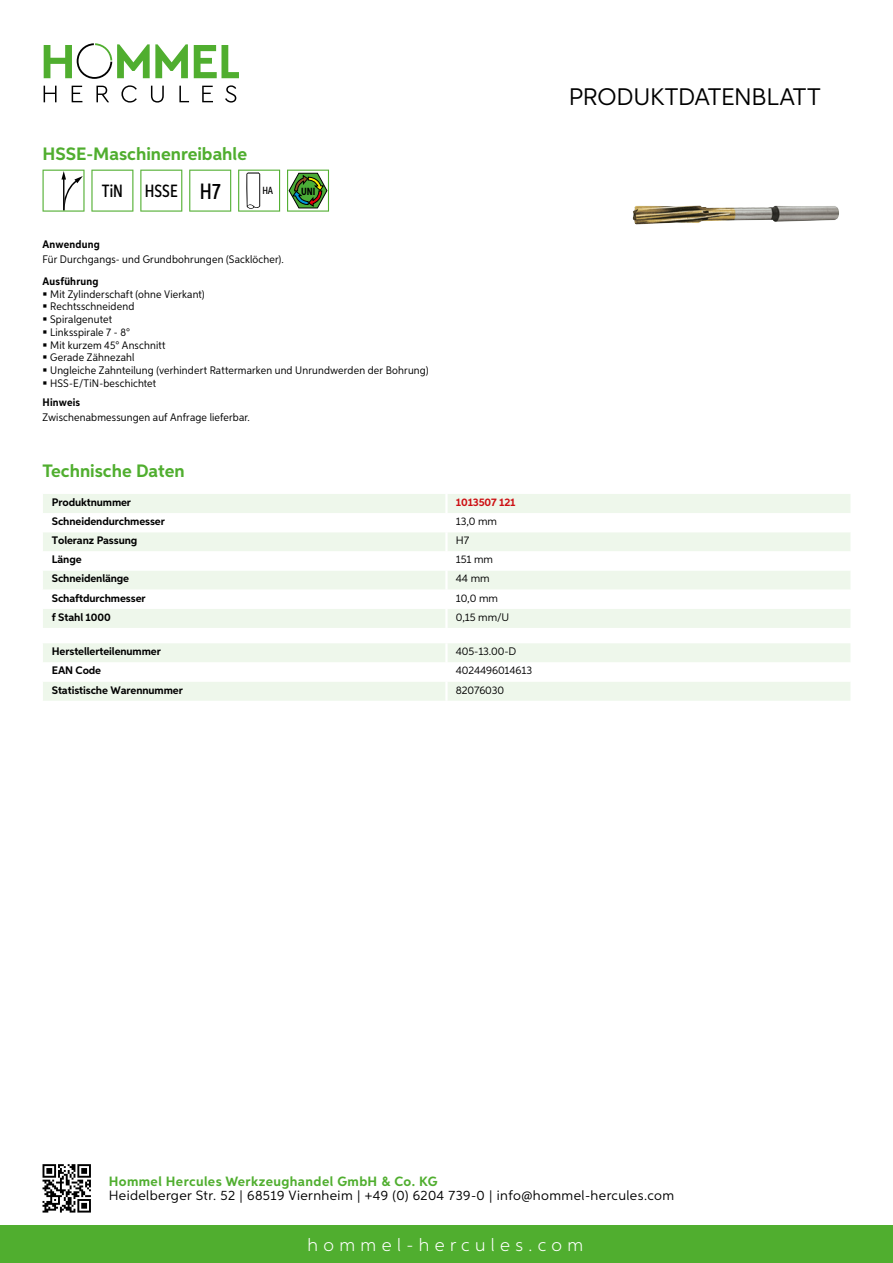
<style>
.page{position:relative;width:893px;height:1263px;background:#fff}
.page>*{position:absolute;margin:0;border:0;box-sizing:border-box;transform-origin:0 0}
.t1{font:24px "Aspira";letter-spacing:-.01em;color:#000}
.t2{font:700 18px "Aspira";color:#50ae2f}
.t3{font:300 18px "Aspira";letter-spacing:.3em;color:#fff}
.t4{font:500 17.85px "Aspira XX Nar";color:#000}
.t5{font:13.5px "Aspira";letter-spacing:.03em;color:#000}
.t6{font:700 13.5px "Aspira";letter-spacing:.03em;color:#50ae2f}
.t7{font:10.95px/12.8px "Aspira Nar";letter-spacing:.015em;color:#000}
.t8{font:700 10.95px "Aspira";letter-spacing:-.01em;color:#000}
.t9{font:10.95px "Aspira";letter-spacing:-.01em;color:#000}
.t10{font:700 10.95px "Aspira Nar";letter-spacing:.02em;color:#000}
.t11{font:700 10.95px "Aspira";letter-spacing:-.01em;color:#cd1013}
.t12{font:700 10.35px "Aspira XX Nar";color:#000}
.t13{font:500 10.35px "Aspira XX Nar";color:#000}
.s1{font-size:22.2px}
</style>
<div class="page">
<div style="left:0;top:1226px;width:893px;height:37px;background:#50ae2f"></div>
<svg style="left:43px;top:1164px;width:48px;height:48px"></svg>
<svg style="left:194px;top:45px;width:45px;height:33px"></svg>
<svg style="left:44px;top:43px;width:144px;height:36px"></svg>
<svg style="left:44px;top:86px;width:13px;height:16px"></svg>
<svg style="left:72px;top:86px;width:10px;height:16px"></svg>
<svg style="left:96px;top:86px;width:13px;height:16px"></svg>
<svg style="left:121px;top:85px;width:16px;height:18px"></svg>
<svg style="left:151px;top:86px;width:13px;height:17px"></svg>
<svg style="left:179px;top:86px;width:10px;height:16px"></svg>
<svg style="left:202px;top:86px;width:11px;height:16px"></svg>
<svg style="left:225px;top:85px;width:11px;height:18px"></svg>
<div style="left:43px;top:494px;width:807px;height:134px;background:#eef7eb"></div>
<svg style="left:43px;top:513px;width:807px;height:96px"></svg>
<hr style="left:445px;top:494px;width:3px;height:19px;background:#fff">
<hr style="left:445px;top:513px;width:3px;height:19px;background:#fff">
<hr style="left:445px;top:532px;width:3px;height:19px;background:#fff">
<hr style="left:445px;top:551px;width:3px;height:19px;background:#fff">
<hr style="left:445px;top:570px;width:3px;height:20px;background:#fff">
<hr style="left:445px;top:590px;width:3px;height:19px;background:#fff">
<hr style="left:445px;top:609px;width:3px;height:19px;background:#fff">
<svg style="left:43px;top:643px;width:807px;height:58px"></svg>
<hr style="left:445px;top:682px;width:3px;height:19px;background:#fff">
<svg style="left:43px;top:170px;width:42px;height:42px"></svg>
<svg style="left:91px;top:170px;width:42px;height:42px"></svg>
<svg style="left:140px;top:170px;width:42px;height:42px"></svg>
<svg style="left:189px;top:170px;width:42px;height:42px"></svg>
<svg style="left:238px;top:170px;width:42px;height:42px"></svg>
<svg style="left:287px;top:170px;width:42px;height:42px"></svg>
<img style="left:632px;top:205px;width:207px;height:19px">
<h2 class="t2" style="left:43px;top:142px;width:206px">HSSE-Maschinenreibahle</h2>
<h3 class="t4" style="left:102px;top:180px;width:120px">TiN HSSE <span class="s1">H7</span></h3>
<p class="t13" style="left:262px;top:185px;width:12px">HA</p>
<p class="t12" style="left:301px;top:185px;width:16px">UNI</p>
<p class="t10" style="left:43px;top:237px;width:59px">Anwendung</p>
<p class="t7" style="left:43px;top:252px;width:243px">Für Durchgangs- und Grundbohrungen (Sacklöcher).</p>
<p class="t10" style="left:43px;top:274px;width:58px">Ausführung</p>
<p class="t7" style="left:50px;top:287px;width:380px">Mit Zylinderschaft (ohne Vierkant)<br>Rechtsschneidend<br>Spiralgenutet<br>Linksspirale 7 - 8°<br>Mit kurzem 45° Anschnitt<br>Gerade Zähnezahl<br>Ungleiche Zahnteilung (verhindert Rattermarken und Unrundwerden der Bohrung)<br>HSS-E/TiN-beschichtet</p>
<p class="t10" style="left:43px;top:396px;width:39px">Hinweis</p>
<p class="t7" style="left:43px;top:411px;width:209px">Zwischenabmessungen auf Anfrage lieferbar.</p>
<h2 class="t2" style="left:43px;top:460px;width:144px">Technische Daten</h2>
<p class="t8" style="left:52px;top:495px;width:81px">Produktnummer</p>
<p class="t11" style="left:456px;top:495px;width:61px">1013507 121</p>
<p class="t8" style="left:52px;top:514px;width:115px">Schneidendurchmesser</p>
<p class="t9" style="left:456px;top:515px;width:43px">13,0 mm</p>
<p class="t8" style="left:52px;top:534px;width:87px">Toleranz Passung</p>
<p class="t9" style="left:456px;top:534px;width:15px">H7</p>
<p class="t8" style="left:52px;top:553px;width:31px">Länge</p>
<p class="t9" style="left:456px;top:553px;width:39px">151 mm</p>
<p class="t8" style="left:52px;top:572px;width:79px">Schneidenlänge</p>
<p class="t9" style="left:456px;top:572px;width:35px">44 mm</p>
<p class="t8" style="left:52px;top:591px;width:95px">Schaftdurchmesser</p>
<p class="t9" style="left:456px;top:591px;width:44px">10,0 mm</p>
<p class="t8" style="left:52px;top:610px;width:60px">f Stahl 1000</p>
<p class="t9" style="left:456px;top:610px;width:53px">0,15 mm/U</p>
<p class="t8" style="left:52px;top:645px;width:111px">Herstellerteilenummer</p>
<p class="t9" style="left:456px;top:645px;width:60px">405-13.00-D</p>
<p class="t8" style="left:52px;top:664px;width:51px">EAN Code</p>
<p class="t9" style="left:456px;top:664px;width:78px">4024496014613</p>
<p class="t8" style="left:52px;top:683px;width:132px">Statistische Warennummer</p>
<p class="t9" style="left:456px;top:683px;width:50px">82076030</p>
<h1 class="t1" style="left:569px;top:82px;width:253px">Produktdatenblatt</h1>
<p class="t6" style="left:109px;top:1172px;width:330px">Hommel Hercules Werkzeughandel GmbH &amp; Co. KG</p>
<p class="t5" style="left:109px;top:1187px;width:567px">Heidelberger Str. 52 | 68519 Viernheim | +49 (0) 6204 739-0 | info@hommel-hercules.com</p>
<h2 class="t3" style="left:307px;top:1234px;width:277px">hommel-hercules.com</h2>
</div>
